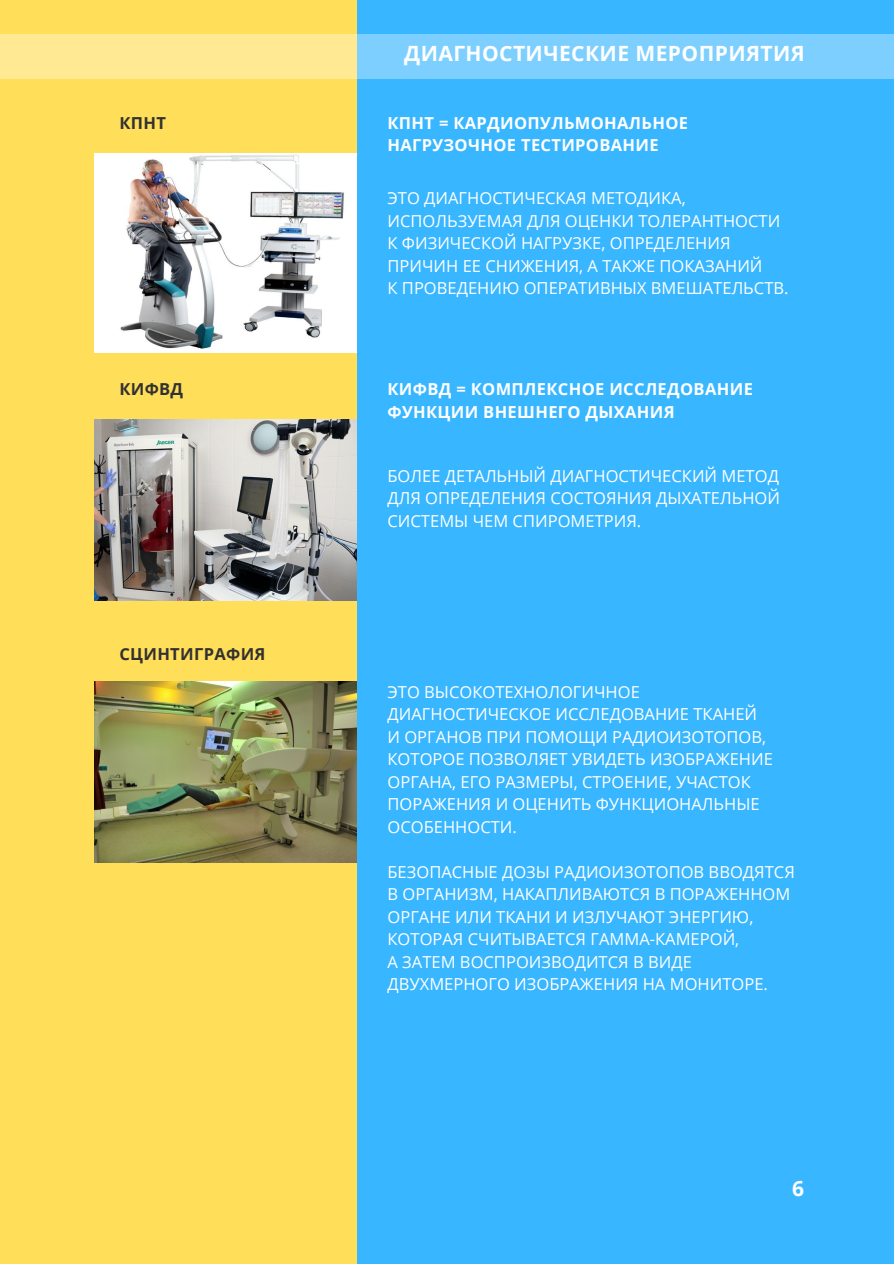
<style>
.page{position:relative;width:894px;height:1264px;background:#fff}
.page>*{position:absolute;margin:0;border:0;box-sizing:border-box;transform-origin:0 0}
.t1{font:700 21px "Open Sans";letter-spacing:.02em;color:#fff}
.t2{font:16.5px/22.5px "Open Sans";color:#fff}
.t3{font:700 16.5px/22.5px "Open Sans";letter-spacing:.02em;color:#fff}
.t4{font:700 16.5px "Open Sans";letter-spacing:.02em;color:#323131}
</style>
<div class="page">
<div style="left:0;top:0;width:358px;height:1263px;background:#ffde59"></div>
<img style="left:95px;top:153px;width:263px;height:200px">
<img style="left:95px;top:419px;width:263px;height:181px">
<img style="left:95px;top:681px;width:263px;height:181px">
<div style="left:358px;top:0;width:535px;height:1263px;background:#38b6ff"></div>
<svg style="left:1px;top:34px;width:892px;height:44px;fill:#7ccfff"></svg>
<p class="t4" style="left:119px;top:111px;width:48px">КПНТ</p>
<p class="t4" style="left:119px;top:377px;width:65px">КИФВД</p>
<p class="t4" style="left:119px;top:642px;width:148px">СЦИНТИГРАФИЯ</p>
<p class="t1" style="left:404px;top:38px;width:402px">ДИАГНОСТИЧЕСКИЕ МЕРОПРИЯТИЯ</p>
<p class="t3" style="left:387px;top:111px;width:302px">КПНТ = КАРДИОПУЛЬМОНАЛЬНОЕ<br>НАГРУЗОЧНОЕ ТЕСТИРОВАНИЕ</p>
<p class="t2" style="left:387px;top:187px;width:402px">ЭТО ДИАГНОСТИЧЕСКАЯ МЕТОДИКА, ИСПОЛЬЗУЕМАЯ ДЛЯ ОЦЕНКИ ТОЛЕРАНТНОСТИ К ФИЗИЧЕСКОЙ НАГРУЗКЕ, ОПРЕДЕЛЕНИЯ ПРИЧИН ЕЕ СНИЖЕНИЯ, А ТАКЖЕ ПОКАЗАНИЙ<br>К ПРОВЕДЕНИЮ ОПЕРАТИВНЫХ ВМЕШАТЕЛЬСТВ.</p>
<p class="t3" style="left:387px;top:377px;width:367px">КИФВД = КОМПЛЕКСНОЕ ИССЛЕДОВАНИЕ<br>ФУНКЦИИ ВНЕШНЕГО ДЫХАНИЯ</p>
<p class="t2" style="left:387px;top:464px;width:394px;text-align:justify">БОЛЕЕ ДЕТАЛЬНЫЙ ДИАГНОСТИЧЕСКИЙ МЕТОД ДЛЯ ОПРЕДЕЛЕНИЯ СОСТОЯНИЯ ДЫХАТЕЛЬНОЙ СИСТЕМЫ ЧЕМ СПИРОМЕТРИЯ.</p>
<p class="t2" style="left:387px;top:680px;width:387px">ЭТО ВЫСОКОТЕХНОЛОГИЧНОЕ ДИАГНОСТИЧЕСКОЕ ИССЛЕДОВАНИЕ ТКАНЕЙ И ОРГАНОВ ПРИ ПОМОЩИ РАДИОИЗОТОПОВ, КОТОРОЕ ПОЗВОЛЯЕТ УВИДЕТЬ ИЗОБРАЖЕНИЕ ОРГАНА, ЕГО РАЗМЕРЫ, СТРОЕНИЕ, УЧАСТОК ПОРАЖЕНИЯ И ОЦЕНИТЬ ФУНКЦИОНАЛЬНЫЕ ОСОБЕННОСТИ.</p>
<p class="t2" style="left:387px;top:860px;width:409px">БЕЗОПАСНЫЕ ДОЗЫ РАДИОИЗОТОПОВ ВВОДЯТСЯ В ОРГАНИЗМ, НАКАПЛИВАЮТСЯ В ПОРАЖЕННОМ ОРГАНЕ ИЛИ ТКАНИ И ИЗЛУЧАЮТ ЭНЕРГИЮ, КОТОРАЯ СЧИТЫВАЕТСЯ ГАММА-КАМЕРОЙ,<br>А ЗАТЕМ ВОСПРОИЗВОДИТСЯ В ВИДЕ ДВУХМЕРНОГО ИЗОБРАЖЕНИЯ НА МОНИТОРЕ.</p>
<p class="t1" style="left:792px;top:1173px;width:13px">6</p>
</div>
